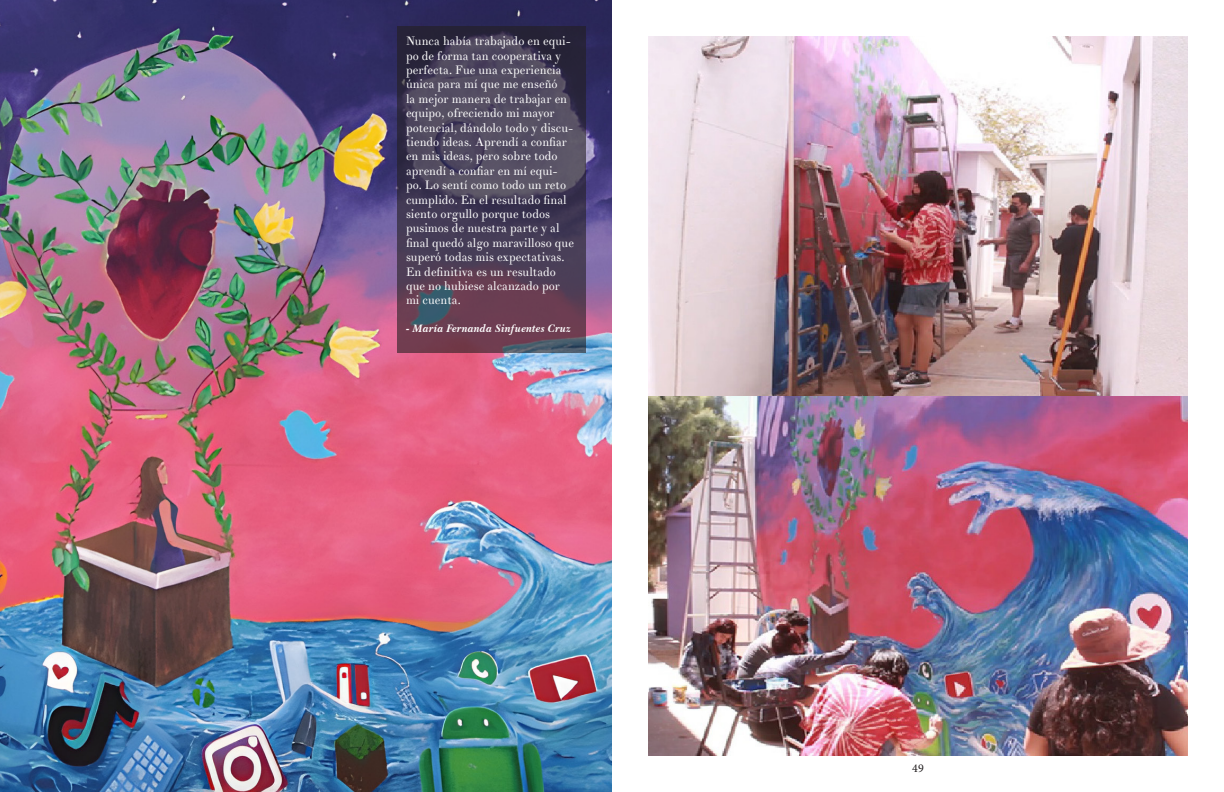
<style>
.page{position:relative;width:1224px;height:792px;background:#fff}
.page>*{position:absolute;margin:0;border:0;box-sizing:border-box;transform-origin:0 0}
.t1{font:12px/14.4px "Theano Didot";color:#fff}
.t2{font:12px "Minion Pro";color:#231f20}
.t3{font:italic 700 11px "Baskerville BT";color:#fff}
</style>
<div class="page">
<img style="left:0;top:0;width:612px;height:792px">
<svg style="left:397px;top:27px;width:188px;height:326px;background:#4d4056"></svg>
<img style="left:648px;top:36px;width:540px;height:720px">
<p class="t1" style="left:406px;top:34px;width:169px">Nunca había trabajado en equi&shy;po de forma tan cooperativa y perfecta. Fue una experiencia única para mí que me enseñó<br>la mejor manera de trabajar en equipo, ofreciendo mi mayor potencial, dándolo todo y discu&shy;tiendo ideas. Aprendí a confiar en mis ideas, pero sobre todo aprendí a confiar en mí equi&shy;po. Lo sentí como todo un reto cumplido. En el resultado final siento orgullo porque todos pusimos de nuestra parte y al final quedó algo maravilloso que superó todas mis expectativas.<br>En definitiva es un resultado que no hubiese alcanzado por mi cuenta.</p>
<p class="t3" style="left:406px;top:322px;width:166px">- María Fernanda Sinfuentes Cruz</p>
<p class="t2" style="left:912px;top:760px;width:13px">49</p>
</div>
